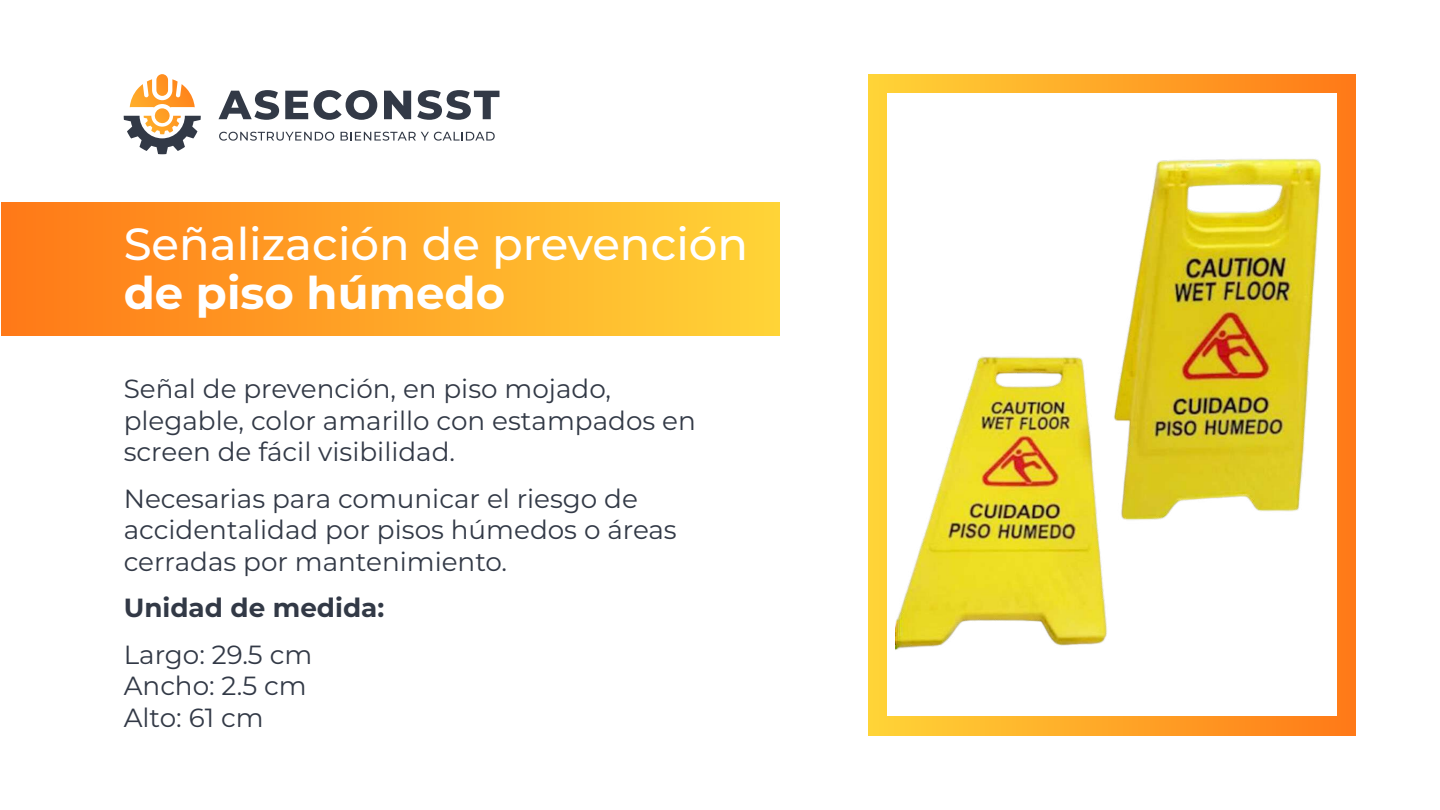
<style>
.page{position:relative;width:1440px;height:810px;background:#fff}
.page>*{position:absolute;margin:0;border:0;box-sizing:border-box;transform-origin:0 0}
.t1{font:500 45px "Montserrat";color:#fff}
.t2{font:700 45px "Montserrat";color:#fff}
.t3{font:26.25px/31.5px "Montserrat";color:#323946}
.t4{font:700 26.25px "Montserrat";color:#323946}
</style>
<div class="page">
<svg style="left:219px;top:90px;width:60px;height:30px"></svg>
<svg style="left:285px;top:91px;width:23px;height:28px"></svg>
<svg style="left:314px;top:90px;width:63px;height:30px"></svg>
<svg style="left:384px;top:91px;width:27px;height:28px"></svg>
<svg style="left:417px;top:90px;width:83px;height:30px"></svg>
<svg style="left:219px;top:132px;width:115px;height:9px"></svg>
<svg style="left:341px;top:132px;width:154px;height:9px"></svg>
<svg style="left:124px;top:79px;width:77px;height:75px"></svg>
<div style="left:156px;top:74px;width:12px;height:22px;background:#ff9220;border-radius:6px"></div>
<div style="left:2px;top:202px;width:777px;height:133px;background:linear-gradient(to right,#ff7917,#ffd437)"></div>
<div style="left:869px;top:74px;width:486px;height:662px;background:linear-gradient(to right,#ffd437,#ff7917)"></div>
<div style="left:887px;top:93px;width:450px;height:623px;background:#fff"></div>
<img style="left:896px;top:158px;width:425px;height:492px">
<h1 class="t1" style="left:124px;top:213px;width:626px">Señalización de prevención</h1>
<h1 class="t2" style="left:124px;top:260px;width:383px">de piso húmedo</h1>
<p class="t3" style="left:124px;top:372px;width:574px">Señal de prevención, en piso mojado, plegable, color amarillo con estampados en screen de fácil visibilidad.</p>
<p class="t3" style="left:124px;top:482px;width:555px">Necesarias para comunicar el riesgo de accidentalidad por pisos húmedos o áreas cerradas por mantenimiento.</p>
<p class="t4" style="left:124px;top:589px;width:262px">Unidad de medida:</p>
<p class="t3" style="left:124px;top:638px;width:190px">Largo: 29.5 cm<br>Ancho: 2.5 cm<br>Alto: 61 cm</p>
</div>
